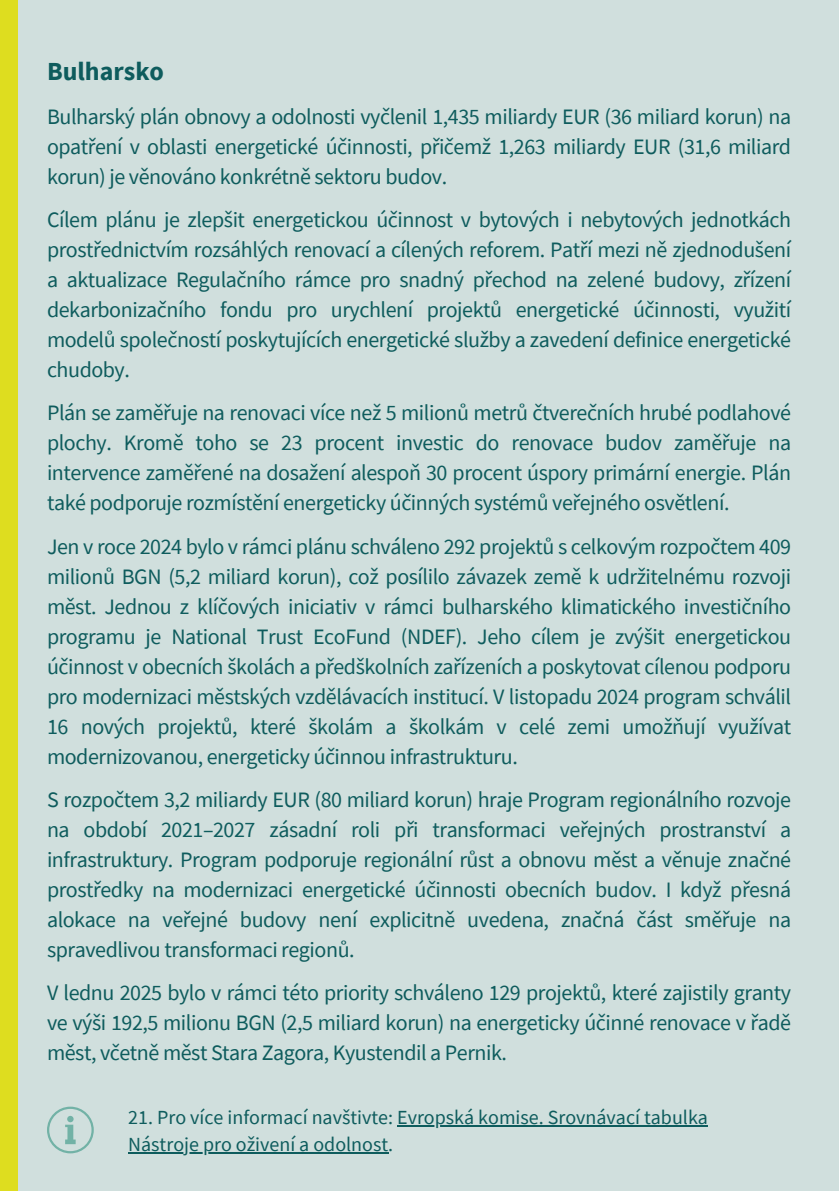
<style>
.page{position:relative;width:839px;height:1191px;background:#fff}
.page>*{position:absolute;margin:0;border:0;box-sizing:border-box;transform-origin:0 0}
.t1{font:700 26px "Source Sans Pro";color:#0e5c5d}
.t2{font:22px/30px "Source Sans Pro";letter-spacing:-.02em;color:#0e5c5d;text-align:justify}
.t3{font:20px/27px "Source Sans Pro";color:#0e5c5d}
</style>
<div class="page">
<div style="left:0;top:0;width:88px;height:1191px;background:#dedd1f"></div>
<div style="left:18px;top:0;width:820px;height:1191px;background:#d0dfdd"></div>
<svg style="left:47px;top:1107px;width:46px;height:46px"></svg>
<hr style="left:397px;top:1126px;width:311px;height:1px;background:#0e5c5d">
<hr style="left:128px;top:1153px;width:260px;height:1px;background:#0e5c5d">
<p class="t1" style="left:47px;top:54px;width:118px">Bulharsko</p>
<p class="t2" style="left:47px;top:101px;width:745px">Bulharský plán obnovy a odolnosti vyčlenil 1,435 miliardy EUR (36 miliard korun) na opatření v oblasti energetické účinnosti, přičemž 1,263 miliardy EUR (31,6 miliard korun) je věnováno konkrétně sektoru budov.</p>
<p class="t2" style="left:47px;top:204px;width:745px">Cílem plánu je zlepšit energetickou účinnost v bytových i nebytových jednotkách prostřednictvím rozsáhlých renovací a cílených reforem. Patří mezi ně zjednodušení a aktualizace Regulačního rámce pro snadný přechod na zelené budovy, zřízení dekarbonizačního fondu pro urychlení projektů energetické účinnosti, využití modelů společností poskytujících energetické služby a zavedení definice energetické chudoby.</p>
<p class="t2" style="left:47px;top:398px;width:745px">Plán se zaměřuje na renovaci více než 5 milionů metrů čtverečních hrubé podlahové plochy. Kromě toho se 23 procent investic do renovace budov zaměřuje na intervence zaměřené na dosažení alespoň 30 procent úspory primární energie. Plán také podporuje rozmístění energeticky účinných systémů veřejného osvětlení.</p>
<p class="t2" style="left:47px;top:531px;width:745px">Jen v roce 2024 bylo v rámci plánu schváleno 292 projektů s celkovým rozpočtem 409 milionů BGN (5,2 miliard korun), což posílilo závazek země k udržitelnému rozvoji měst. Jednou z klíčových iniciativ v rámci bulharského klimatického investičního programu je National Trust EcoFund (NDEF). Jeho cílem je zvýšit energetickou účinnost v obecních školách a předškolních zařízeních a poskytovat cílenou podporu pro modernizaci městských vzdělávacích institucí. V listopadu 2024 program schválil 16 nových projektů, které školám a školkám v celé zemi umožňují využívat modernizovanou, energeticky účinnou infrastrukturu.</p>
<p class="t2" style="left:47px;top:784px;width:745px">S rozpočtem 3,2 miliardy EUR (80 miliard korun) hraje Program regionálního rozvoje na období 2021–2027 zásadní roli při transformaci veřejných prostranství a infrastruktury. Program podporuje regionální růst a obnovu měst a věnuje značné prostředky na modernizaci energetické účinnosti obecních budov. I když přesná alokace na veřejné budovy není explicitně uvedena, značná část směřuje na spravedlivou transformaci regionů.</p>
<p class="t2" style="left:47px;top:978px;width:745px">V lednu 2025 bylo v rámci této priority schváleno 129 projektů, které zajistily granty ve výši 192,5 milionu BGN (2,5 miliard korun) na energeticky účinné renovace v řadě měst, včetně měst Stara Zagora, Kyustendil a Pernik.</p>
<p class="t3" style="left:128px;top:1104px;width:581px">21. Pro více informací navštivte: Evropská komise. Srovnávací tabulka<br>Nástroje pro oživení a odolnost.</p>
</div>
